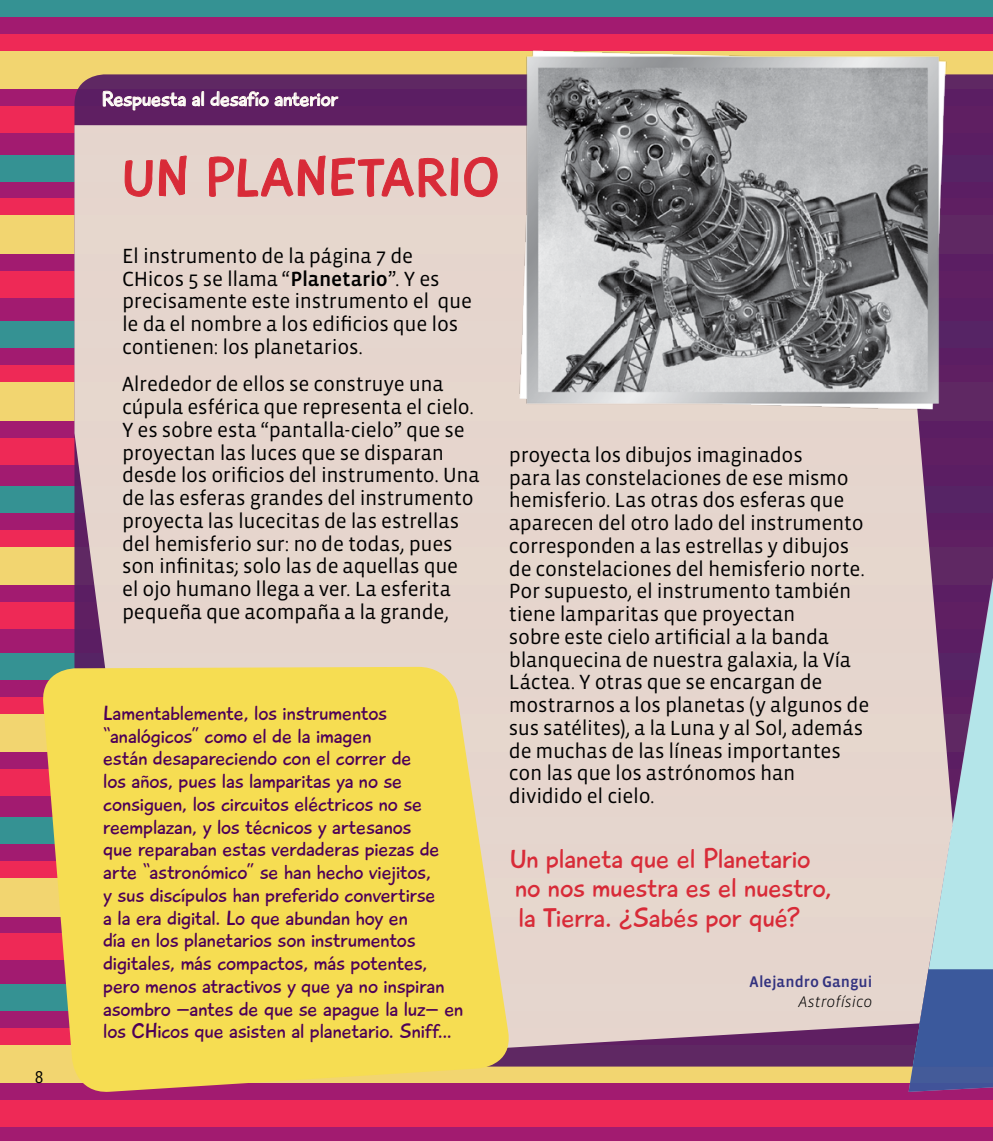
<style>
.page{position:relative;width:993px;height:1141px;background:#fff}
.page>*{position:absolute;margin:0;border:0;box-sizing:border-box;transform-origin:0 0}
.t1{font:54.25px "Playtime With Hot Toddies";letter-spacing:.015em;color:#d82b38}
.t2{font:28px/29.8px "Playtime With Hot Toddies";letter-spacing:-.01em;color:#d82b38}
.t3{font:21px/22.8px "Vista Sans";letter-spacing:-.015em;color:#000}
.t4{font:21px/22.8px "Playtime With Hot Toddies";letter-spacing:-.01em;color:#4d0058}
.t5{font:21px "Playtime With Hot Toddies";letter-spacing:-.01em;color:#fff}
.t6{font:17.5px "Vista Sans";color:#000}
.t7{font:15.75px "Vista Sans Med";color:#32327f}
.t8{font:italic 300 15.75px "Vista Sans";color:#000}
.s1{font-family:"Vista Sans Med"}
</style>
<div class="page">
<div style="left:0;top:0;width:992px;height:1141px;background:#a21b70"></div>
<div style="left:0;top:0;width:992px;height:17px;background:#359293"></div>
<svg style="left:0;top:106px;width:992px;height:27px;background:#7c215f"></svg>
<svg style="left:0;top:51px;width:992px;height:38px;background:#c5a06c"></svg>
<div style="left:0;top:34px;width:992px;height:17px;background:#ee2956"></div>
<div style="left:0;top:155px;width:992px;height:26px;background:#359293"></div>
<div style="left:0;top:271px;width:992px;height:26px;background:#ee2956"></div>
<div style="left:0;top:215px;width:992px;height:38px;background:#f2d570"></div>
<div style="left:0;top:198px;width:992px;height:17px;background:#ee2956"></div>
<div style="left:0;top:322px;width:992px;height:26px;background:#359293"></div>
<div style="left:0;top:438px;width:992px;height:26px;background:#ee2956"></div>
<div style="left:0;top:382px;width:992px;height:38px;background:#f2d570"></div>
<div style="left:0;top:365px;width:992px;height:17px;background:#ee2956"></div>
<div style="left:0;top:486px;width:992px;height:27px;background:#359293"></div>
<div style="left:0;top:602px;width:992px;height:27px;background:#ee2956"></div>
<div style="left:0;top:547px;width:992px;height:38px;background:#f2d570"></div>
<div style="left:0;top:530px;width:992px;height:17px;background:#ee2956"></div>
<div style="left:0;top:653px;width:992px;height:27px;background:#359293"></div>
<div style="left:0;top:769px;width:992px;height:27px;background:#ee2956"></div>
<div style="left:0;top:713px;width:992px;height:39px;background:#f2d570"></div>
<div style="left:0;top:697px;width:992px;height:16px;background:#ee2956"></div>
<div style="left:0;top:817px;width:992px;height:27px;background:#359293"></div>
<div style="left:0;top:934px;width:992px;height:26px;background:#ee2956"></div>
<div style="left:0;top:878px;width:992px;height:38px;background:#f2d570"></div>
<div style="left:0;top:861px;width:992px;height:17px;background:#ee2956"></div>
<div style="left:0;top:984px;width:992px;height:27px;background:#359293"></div>
<div style="left:0;top:1100px;width:992px;height:27px;background:#ee2956"></div>
<div style="left:0;top:1045px;width:992px;height:38px;background:#f2d570"></div>
<div style="left:0;top:1028px;width:992px;height:17px;background:#ee2956"></div>
<div style="left:74px;top:125px;width:834px;height:942px;background:#e5d5cd"></div>
<svg style="left:102px;top:90px;width:102px;height:21px;background:#855482"></svg>
<svg style="left:210px;top:91px;width:128px;height:16px;background:#8e628a"></svg>
<svg style="left:40px;top:667px;width:473px;height:425px;background:#f0d45b"></svg>
<img style="left:513px;top:50px;width:434px;height:364px">
<svg style="left:125px;top:160px;width:27px;height:37px"></svg>
<svg style="left:159px;top:152px;width:28px;height:44px"></svg>
<svg style="left:209px;top:152px;width:116px;height:45px;background:#e3c0bb"></svg>
<svg style="left:331px;top:158px;width:127px;height:40px;background:#e2bdb7"></svg>
<svg style="left:464px;top:157px;width:33px;height:40px"></svg>
<svg style="left:908px;top:74px;width:85px;height:1018px;background:#897698"></svg>
<p class="t6" style="left:35px;top:1068px;width:10px">8</p>
<p class="t5" style="left:101px;top:86px;width:238px">Respuesta al desafío anterior</p>
<h1 class="t1" style="left:122px;top:145px;width:378px">UN PLANETARIO</h1>
<p class="t3" style="left:122px;top:245px;width:351px">El instrumento de la página 7 de CHicos 5 se llama “<span class="s1">Planetario</span>”. Y es precisamente este instrumento el que le da el nombre a los edificios que los contienen: los planetarios.</p>
<p class="t3" style="left:122px;top:373px;width:359px">Alrededor de ellos se construye una cúpula esférica que representa el cielo.<br>Y es sobre esta “pantalla-cielo” que se proyectan las luces que se disparan desde los orificios del instrumento. Una de las esferas grandes del instrumento proyecta las lucecitas de las estrellas del hemisferio sur: no de todas, pues son infinitas; solo las de aquellas que el ojo humano llega a ver. La esferita pequeña que acompaña a la grande,</p>
<p class="t4" style="left:103px;top:702px;width:361px">Lamentablemente, los instrumentos “analógicos” como el de la imagen<br>están desapareciendo con el correr de<br>los años, pues las lamparitas ya no se consiguen, los circuitos eléctricos no se reemplazan, y los técnicos y artesanos<br>que reparaban estas verdaderas piezas de arte “astronómico” se han hecho viejitos,<br>y sus discípulos han preferido convertirse<br>a la era digital. Lo que abundan hoy en<br>día en los planetarios son instrumentos digitales, más compactos, más potentes, pero menos atractivos y que ya no inspiran asombro –antes de que se apague la luz– en los CHicos que asisten al planetario. Sniff...</p>
<p class="t3" style="left:508px;top:444px;width:362px">proyecta los dibujos imaginados<br>para las constelaciones de ese mismo hemisferio. Las otras dos esferas que aparecen del otro lado del instrumento corresponden a las estrellas y dibujos de constelaciones del hemisferio norte.<br>Por supuesto, el instrumento también tiene lamparitas que proyectan<br>sobre este cielo artificial a la banda blanquecina de nuestra galaxia, la Vía Láctea. Y otras que se encargan de mostrarnos a los planetas (y algunos de sus satélites), a la Luna y al Sol, además de muchas de las líneas importantes con las que los astrónomos han dividido el cielo.</p>
<h2 class="t2" style="left:509px;top:844px;width:323px">Un planeta que el Planetario no nos muestra es el nuestro, la Tierra. ¿Sabés por qué?</h2>
<p class="t7" style="left:749px;top:973px;width:124px">Alejandro Gangui</p>
<p class="t8" style="left:798px;top:994px;width:75px">Astrofísico</p>
</div>
